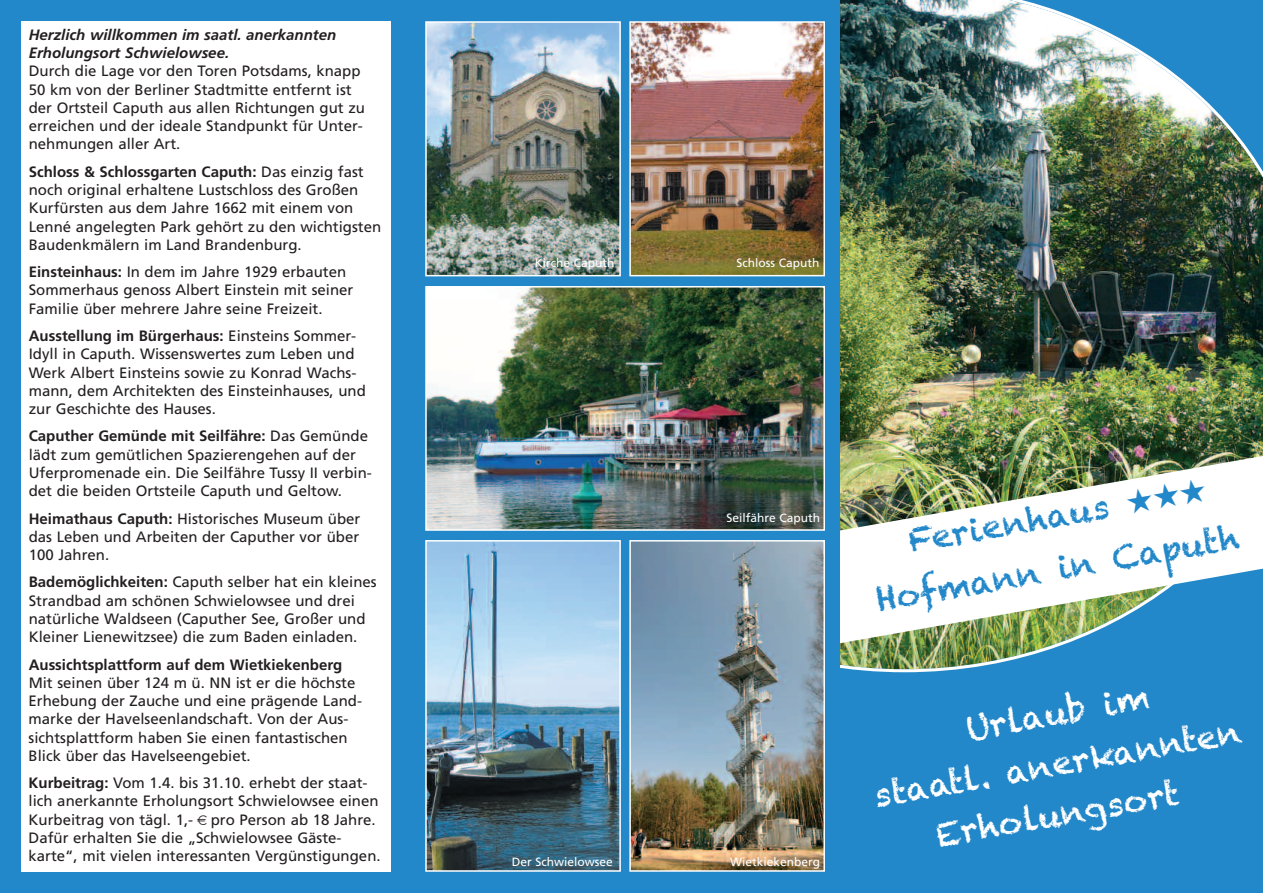
<style>
.page{position:relative;width:1263px;height:893px;background:#fff}
.page>*{position:absolute;margin:0;border:0;box-sizing:border-box;transform-origin:0 0}
.t1{font:33px/49.9px "Chalkduster";color:#fff;text-align:center}
.t2{font:33px/52.3px "Chalkduster";color:#2388c9;text-align:center}
.t3{font:15px/18.1px "Frutiger";color:#231f20}
.t4{font:italic 700 15px/18.1px "Frutiger";color:#231f20}
.t5{font:700 15px "Frutiger";color:#231f20}
.t6{font:12px "Frutiger";color:#fff}
.s1{font-weight:700}
</style>
<div class="page">
<div style="left:837px;top:0;width:426px;height:893px;background:#2388c9"></div>
<img style="left:840px;top:0;width:423px;height:672px">
<img style="left:840px;top:446px;width:423px;height:198px">
<div style="left:0;top:0;width:840px;height:893px;background:#2388c9"></div>
<img style="left:428px;top:543px;width:190px;height:326px">
<div style="left:425px;top:540px;width:196px;height:332px;border:2px solid #fff"></div>
<img style="left:428px;top:289px;width:394px;height:239px">
<div style="left:425px;top:286px;width:400px;height:245px;border:2px solid #fff"></div>
<img style="left:428px;top:24px;width:190px;height:249px">
<div style="left:425px;top:21px;width:196px;height:255px;border:2px solid #fff"></div>
<img style="left:632px;top:24px;width:190px;height:249px">
<div style="left:629px;top:21px;width:196px;height:255px;border:2px solid #fff"></div>
<img style="left:632px;top:543px;width:190px;height:326px">
<div style="left:629px;top:540px;width:196px;height:332px;border:2px solid #fff"></div>
<div style="left:21px;top:21px;width:370px;height:851px;background:#fff"></div>
<p class="t4" style="left:29px;top:27px;width:309px">Herzlich willkommen im saatl. anerkannten<br>Erholungsort Schwielowsee.</p>
<p class="t3" style="left:29px;top:63px;width:338px">Durch die Lage vor den Toren Potsdams, knapp 50 km von der Berliner Stadtmitte entfernt ist der Ortsteil Caputh aus allen Richtungen gut zu erreichen und der ideale Standpunkt für Unter&shy;nehmungen aller Art.</p>
<p class="t3" style="left:29px;top:164px;width:354px"><span class="s1">Schloss &amp; Schlossgarten Caputh:</span> Das einzig fast noch original erhaltene Lustschloss des Großen Kurfürsten aus dem Jahre 1662 mit einem von Lenné angelegten Park gehört zu den wichtigsten Baudenkmälern im Land Brandenburg.</p>
<p class="t3" style="left:29px;top:264px;width:326px"><span class="s1">Einsteinhaus:</span> In dem im Jahre 1929 erbauten<br>Sommerhaus genoss Albert Einstein mit seiner<br>Familie über mehrere Jahre seine Freizeit.</p>
<p class="t3" style="left:29px;top:328px;width:339px"><span class="s1">Ausstellung im Bürgerhaus:</span> Einsteins Sommer-Idyll in Caputh. Wissenswertes zum Leben und Werk Albert Einsteins sowie zu Konrad Wachs&shy;mann, dem Architekten des Einsteinhauses, und zur Geschichte des Hauses.</p>
<p class="t3" style="left:29px;top:428px;width:345px"><span class="s1">Caputher Gemünde mit Seilfähre:</span> Das Gemünde lädt zum gemütlichen Spazierengehen auf der Uferpromenade ein. Die Seilfähre Tussy II verbin&shy;det die beiden Ortsteile Caputh und Geltow.</p>
<p class="t3" style="left:29px;top:510px;width:333px;text-align:justify"><span class="s1">Heimathaus Caputh:</span> Historisches Museum über das Leben und Arbeiten der Caputher vor über 100 Jahren.</p>
<p class="t3" style="left:29px;top:574px;width:349px"><span class="s1">Bademöglichkeiten:</span> Caputh selber hat ein kleines Strandbad am schönen Schwielowsee und drei natürliche Waldseen (Caputher See, Großer und Kleiner Lienewitzsee) die zum Baden einladen.</p>
<p class="t5" style="left:29px;top:658px;width:315px">Aussichtsplattform auf dem Wietkiekenberg</p>
<p class="t3" style="left:29px;top:675px;width:335px">Mit seinen über 124 m ü. NN ist er die höchste Erhebung der Zauche und eine prägende Land&shy;marke der Havelseenlandschaft. Von der Aus&shy;sichtsplattform haben Sie einen fantastischen Blick über das Havelseengebiet.</p>
<p class="t3" style="left:29px;top:775px;width:354px"><span class="s1">Kurbeitrag:</span> Vom 1.4. bis 31.10. erhebt der staat&shy;lich anerkannte Erholungsort Schwielowsee einen Kurbeitrag von tägl. 1,- pro Person ab 18 Jahre.<br>Dafür erhalten Sie die „Schwielowsee Gäste&shy;karte“, mit vielen interessanten Vergünstigungen.</p>
<p class="t6" style="left:535px;top:258px;width:81px">Kirche Caputh</p>
<p class="t6" style="left:736px;top:258px;width:84px">Schloss Caputh</p>
<p class="t6" style="left:726px;top:513px;width:95px">Seilfähre Caputh</p>
<p class="t6" style="left:512px;top:857px;width:102px">Der Schwielowsee</p>
<p class="t6" style="left:730px;top:857px;width:92px">Wietkiekenberg</p>
<h1 class="t2" style="left:863px;top:523px;width:369px;rotate:-10deg">Ferienhaus ★★★<br>Hofmann in Caputh</h1>
<h1 class="t1" style="left:861px;top:721px;width:374px;rotate:-10deg">Urlaub im<br>staatl. anerkannten<br>Erholungsort</h1>
</div>
